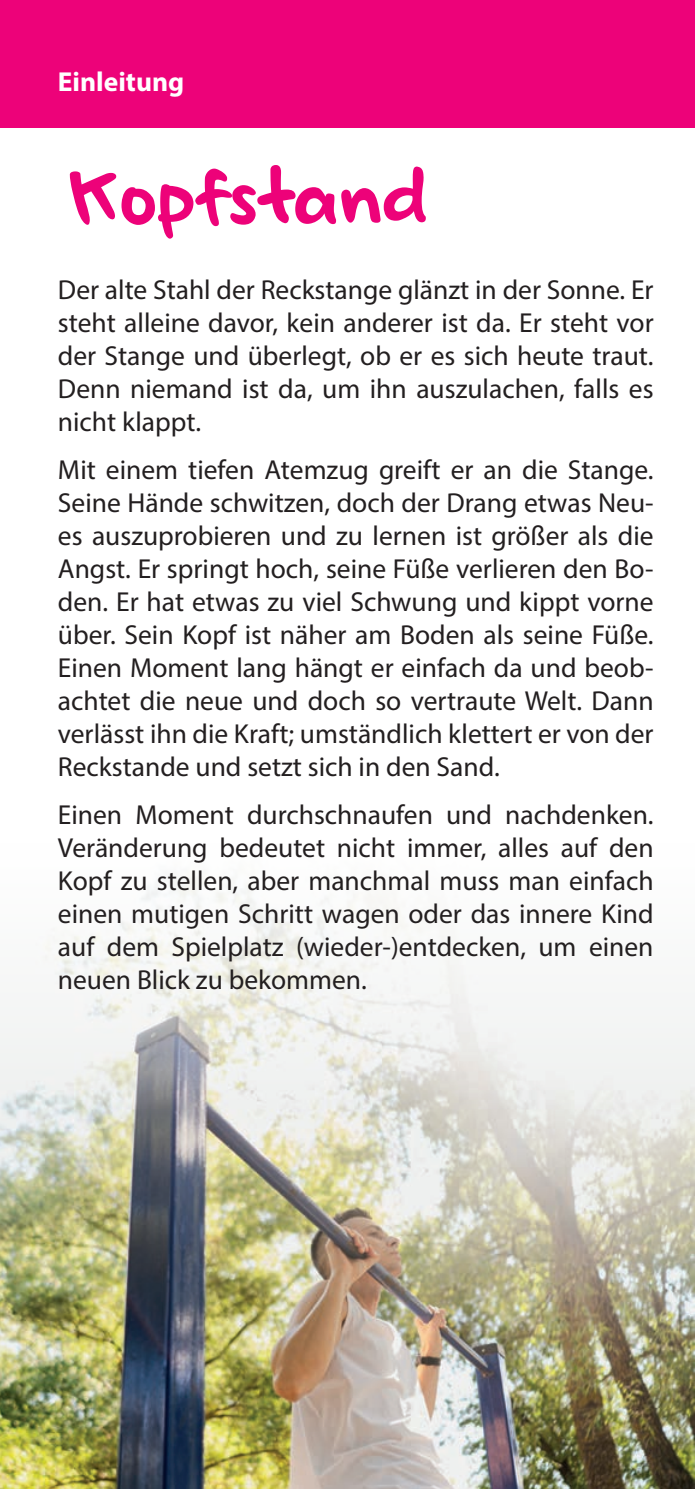
<style>
.page{position:relative;width:695px;height:1489px;background:#fff}
.page>*{position:absolute;margin:0;border:0;box-sizing:border-box;transform-origin:0 0}
.t1{font:112.5px "nenyns.marker.noncommercial";color:#ed0279}
.t2{font:27.5px/33px "Myriad Pro";color:#231f20;text-align:justify}
.t3{font:700 27.5px "Myriad Pro";color:#fff}
</style>
<div class="page">
<div style="left:0;top:0;width:694px;height:128px;background:#ed0279"></div>
<img style="left:0;top:879px;width:694px;height:609px">
<p class="t3" style="left:58px;top:64px;width:128px">Einleitung</p>
<h1 class="t1" style="left:70px;top:155px;width:361px">Kopfstand</h1>
<p class="t2" style="left:58px;top:273px;width:597px">Der alte Stahl der Reckstange glänzt in der Sonne. Er steht alleine davor, kein anderer ist da. Er steht vor der Stange und überlegt, ob er es sich heute traut.<br>Denn niemand ist da, um ihn auszulachen, falls es nicht klappt.</p>
<p class="t2" style="left:58px;top:453px;width:597px">Mit einem tiefen Atemzug greift er an die Stange.<br>Seine Hände schwitzen, doch der Drang etwas Neu&shy;es auszuprobieren und zu lernen ist größer als die Angst. Er springt hoch, seine Füße verlieren den Bo&shy;den. Er hat etwas zu viel Schwung und kippt vorne über. Sein Kopf ist näher am Boden als seine Füße.<br>Einen Moment lang hängt er einfach da und beob&shy;achtet die neue und doch so vertraute Welt. Dann verlässt ihn die Kraft; umständlich klettert er von der Reckstande und setzt sich in den Sand.</p>
<p class="t2" style="left:58px;top:798px;width:597px">Einen Moment durchschnaufen und nachdenken.<br>Veränderung bedeutet nicht immer, alles auf den Kopf zu stellen, aber manchmal muss man einfach einen mutigen Schritt wagen oder das innere Kind auf dem Spielplatz (wieder-)entdecken, um einen neuen Blick zu bekommen.</p>
</div>
